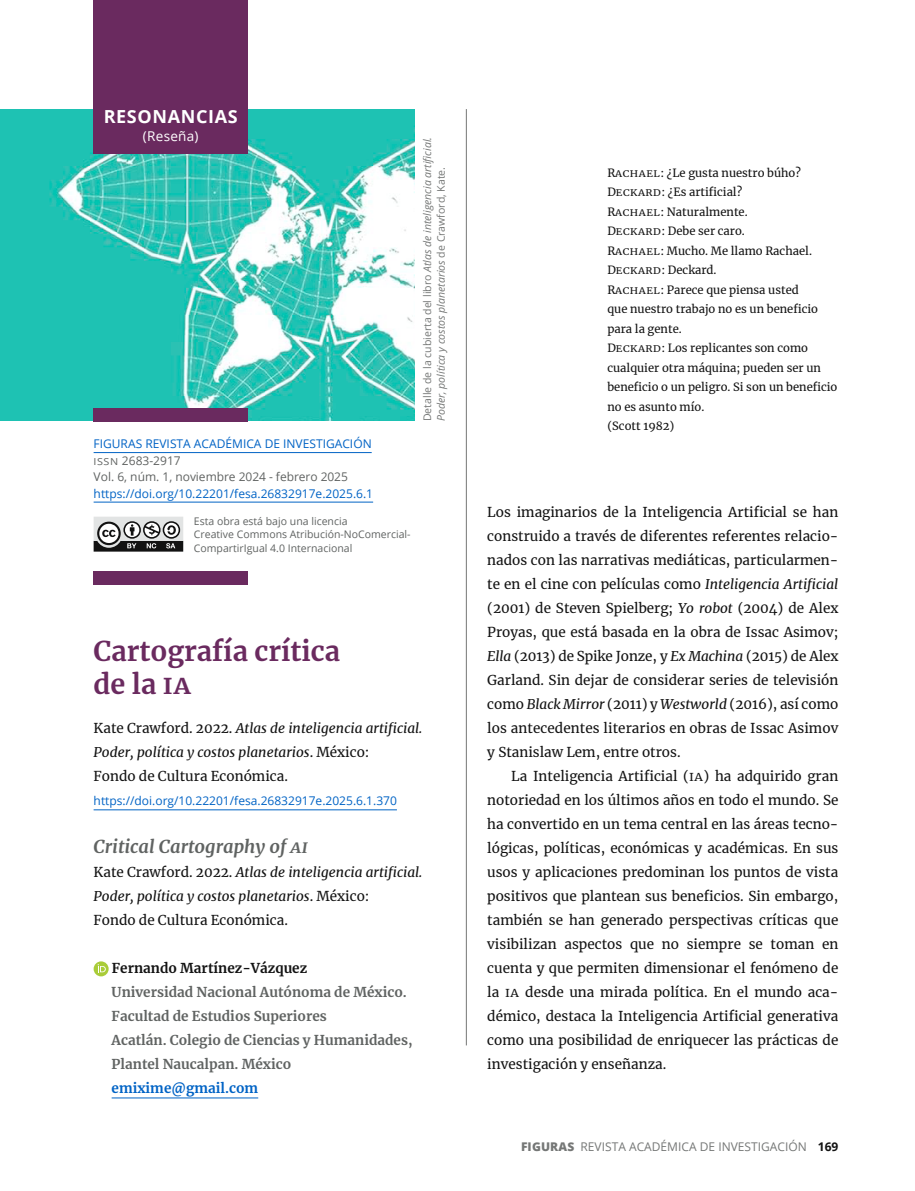
<style>
.page{position:relative;width:915px;height:1191px;background:#fff}
.page>*{position:absolute;margin:0;border:0;box-sizing:border-box;transform-origin:0 0}
.t1{font:700 27px/33px "Merriweather";color:#6a2a5f}
.t2{font:italic 700 18px "Merriweather";color:#606362}
.t3{font:700 18px "Open Sans";letter-spacing:.035em;color:#fff}
.t4{font:13.5px/24px "Merriweather";color:#121212;text-align:justify}
.t5{font:italic 13.5px/24px "Merriweather";color:#121212}
.t6{font:700 13.5px/24px "Merriweather";color:#606362}
.t7{font:700 13.5px "Merriweather";color:#121212}
.t8{font:700 13.5px "Merriweather";color:#0063c5}
.t9{font:13.5px "Open Sans";letter-spacing:.02em;color:#fff}
.t10{font:12px "Open Sans";color:#0063c5}
.t11{font:12px/16.5px "Open Sans";color:#606362}
.t12{font:12px "Open Sans";color:#757776}
.t13{font:11.25px/19.5px "Merriweather";color:#121212}
.t14{font:italic 10.5px/13.5px "Open Sans";color:#757776}
.t15{font:10.5px/13.5px "Open Sans";color:#606362}
.s1{color:#0063c5}
.s2{font-size:9.6px}
.s3{font-style:normal}
.s4{font-size:21.6px}
.s5{font-size:14.4px}
.s6{font-size:9px}
.s7{font-style:italic}
.s8{font-size:10.8px}
.s9{font-weight:800}
.s10{font-weight:700;color:#121212}
</style>
<div class="page">
<img style="left:0;top:109px;width:414px;height:312px">
<hr style="left:94px;top:809px;width:303px;height:1px;background:#0063c5">
<hr style="left:112px;top:1097px;width:146px;height:1px;background:#0063c5">
<svg style="left:94px;top:961px;width:15px;height:15px"></svg>
<svg style="left:98px;top:964px;width:8px;height:8px"></svg>
<div style="left:94px;top:0;width:154px;height:154px;background:#6a2a5f"></div>
<hr style="left:466px;top:109px;width:1px;height:936px;background:#757776">
<hr style="left:94px;top:452px;width:277px;height:1px;background:#0063c5">
<hr style="left:94px;top:502px;width:279px;height:1px;background:#0063c5">
<div style="left:94px;top:408px;width:154px;height:13px;background:#6a2a5f"></div>
<div style="left:94px;top:541px;width:89px;height:10px;background:#121212"></div>
<svg style="left:94px;top:517px;width:89px;height:31px"></svg>
<div style="left:94px;top:571px;width:154px;height:14px;background:#6a2a5f"></div>
<h2 class="t3" style="left:104px;top:104px;width:135px">RESONANCIAS</h2>
<p class="t9" style="left:143px;top:127px;width:57px">(Reseña)</p>
<p class="t11" style="left:94px;top:435px;width:279px"><span class="s1">FIGURAS REVISTA ACADÉMICA DE INVESTIGACIÓN<br></span><span class="s2">ISSN</span> 2683-2917<br>Vol. 6, núm. 1, noviembre 2024 - febrero 2025</p>
<p class="t10" style="left:94px;top:485px;width:281px">https://doi.org/10.22201/fesa.26832917e.2025.6.1</p>
<p class="t15" style="left:194px;top:514px;width:218px">Esta obra está bajo una licencia<br>Creative Commons Atribución-NoComercial-<br>CompartirIgual 4.0 Internacional</p>
<p class="t14" style="left:420px;top:421px;width:286px;rotate:-90deg"><span class="s3">Detalle de la cubierta del libro</span> Atlas de inteligencia artificial.<br>Poder, política y costos planetarios <span class="s3">de Crawford, Kate.</span></p>
<h1 class="t1" style="left:94px;top:634px;width:248px">Cartografía crítica de la <span class="s4">IA</span></h1>
<p class="t5" style="left:94px;top:716px;width:330px"><span class="s3">Kate Crawford. 2022.</span> Atlas de inteligencia artificial.<br>Poder, política y costos planetarios<span class="s3">. México:<br>Fondo de Cultura Económica.</span></p>
<p class="t10" style="left:94px;top:792px;width:305px">https://doi.org/10.22201/fesa.26832917e.2025.6.1.370</p>
<h2 class="t2" style="left:94px;top:834px;width:215px">Critical Cartography of <span class="s5">AI</span></h2>
<p class="t5" style="left:94px;top:860px;width:330px"><span class="s3">Kate Crawford. 2022.</span> Atlas de inteligencia artificial.<br>Poder, política y costos planetarios<span class="s3">. México:<br>Fondo de Cultura Económica.</span></p>
<p class="t7" style="left:112px;top:959px;width:197px">Fernando Martínez-Vázquez</p>
<p class="t6" style="left:112px;top:980px;width:302px">Universidad Nacional Autónoma de México.<br>Facultad de Estudios Superiores<br>Acatlán. Colegio de Ciencias y Humanidades, Plantel Naucalpan. México</p>
<p class="t8" style="left:112px;top:1079px;width:148px">emixime@gmail.com</p>
<p class="t13" style="left:607px;top:162px;width:231px">R<span class="s6">ACHAEL</span>: ¿Le gusta nuestro búho?<br>D<span class="s6">ECKARD</span>: ¿Es artificial?<br>R<span class="s6">ACHAEL</span>: Naturalmente.<br>D<span class="s6">ECKARD</span>: Debe ser caro.<br>R<span class="s6">ACHAEL</span>: Mucho. Me llamo Rachael.<br>D<span class="s6">ECKARD</span>: Deckard.<br>R<span class="s6">ACHAEL</span>: Parece que piensa usted<br>que nuestro trabajo no es un beneficio para la gente.<br>D<span class="s6">ECKARD</span>: Los replicantes son como cualquier otra máquina; pueden ser un beneficio o un peligro. Si son un beneficio no es asunto mío.<br>(Scott 1982)</p>
<p class="t4" style="left:487px;top:500px;width:352px">Los imaginarios de la Inteligencia Artificial se han construido a través de diferentes referentes relacio&shy;nados con las narrativas mediáticas, particularmen&shy;te en el cine con películas como <span class="s7">Inteligencia Artificial </span>(2001) de Steven Spielberg; <span class="s7">Yo robot</span> (2004) de Alex Proyas, que está basada en la obra de Issac Asimov; <span class="s7">Ella</span> (2013) de Spike Jonze, y <span class="s7">Ex Machina</span> (2015) de Alex Garland. Sin dejar de considerar series de televisión como <span class="s7">Black Mirror</span> (2011) y <span class="s7">Westworld</span> (2016), así como los antecedentes literarios en obras de Issac Asimov y Stanislaw Lem, entre otros.</p>
<p class="t4" style="left:487px;top:764px;width:352px;text-indent:24px">La Inteligencia Artificial (<span class="s8">IA</span>) ha adquirido gran notoriedad en los últimos años en todo el mundo. Se ha convertido en un tema central en las áreas tecno&shy;lógicas, políticas, económicas y académicas. En sus usos y aplicaciones predominan los puntos de vista positivos que plantean sus beneficios. Sin embargo, también se han generado perspectivas críticas que visibilizan aspectos que no siempre se toman en cuenta y que permiten dimensionar el fenómeno de la <span class="s8">IA</span> desde una mirada política. En el mundo aca&shy;démico, destaca la Inteligencia Artificial generativa como una posibilidad de enriquecer las prácticas de investigación y enseñanza.</p>
<p class="t12" style="left:521px;top:1138px;width:318px"><span class="s9">FIGURAS</span> REVISTA ACADÉMICA DE INVESTIGACIÓN <span class="s10">169</span></p>
</div>
